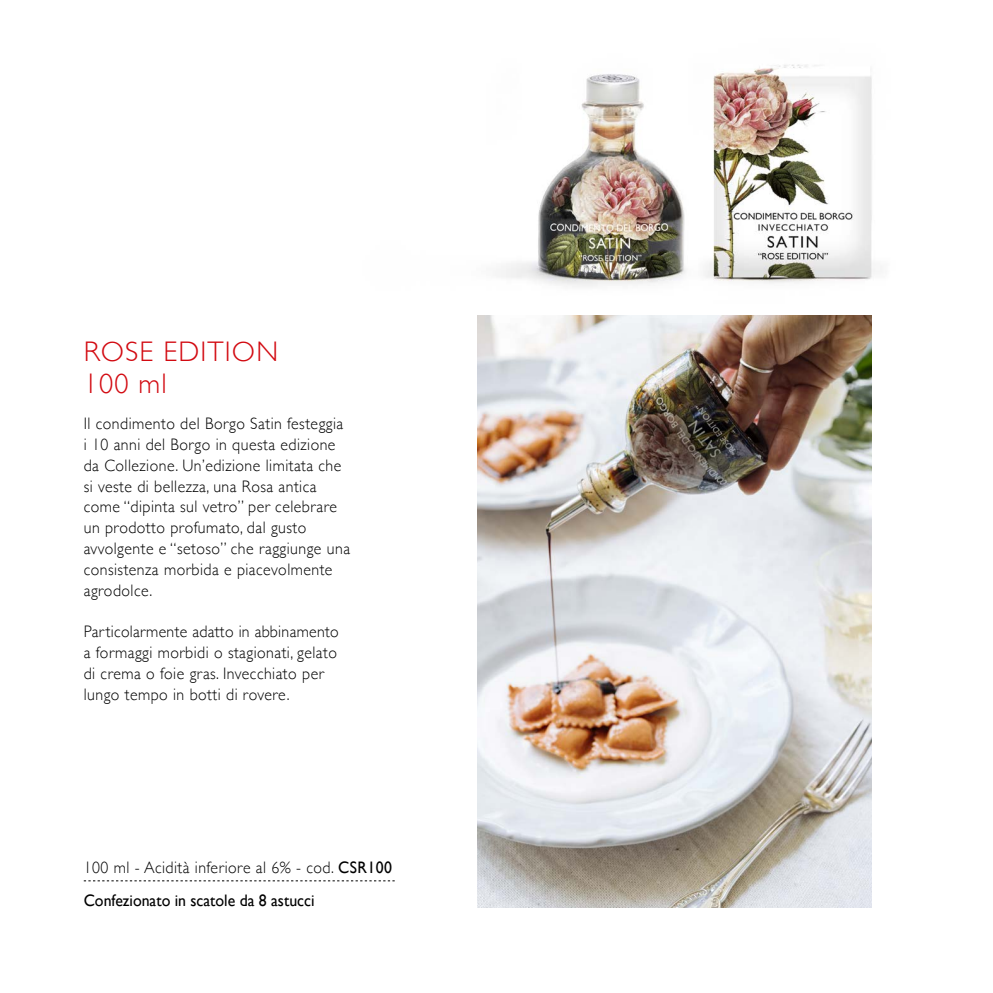
<style>
.page{position:relative;width:993px;height:993px;background:#fff}
.page>*{position:absolute;margin:0;border:0;box-sizing:border-box;transform-origin:0 0}
.t1{font:300 28.18px/31.7px "Gill Sans";letter-spacing:.04em;color:#d20a11}
.t2{font:300 16.62px/20.8px "Gill Sans";letter-spacing:.03em;color:#000;scale:.95 1}
.t3{font:16.62px "Gill Sans";color:#000;scale:.95 1}
.s1{font-weight:400}
</style>
<div class="page">
<svg style="left:84px;top:880px;width:310px;height:1px"></svg>
<img style="left:477px;top:315px;width:394px;height:592px">
<img style="left:501px;top:64px;width:374px;height:223px">
<h1 class="t1" style="left:84px;top:335px;width:196px">ROSE EDITION<br>100 ml</h1>
<p class="t2" style="left:84px;top:412px;width:282px">Il condimento del Borgo Satin festeggia i 10 anni del Borgo in questa edizione da Collezione. Un’edizione limitata che si veste di bellezza, una Rosa antica come “dipinta sul vetro” per celebrare un prodotto profumato, dal gusto avvolgente e “setoso” che raggiunge una consistenza morbida e piacevolmente agrodolce.</p>
<p class="t2" style="left:84px;top:620px;width:270px">Particolarmente adatto in abbinamento a formaggi morbidi o stagionati, gelato di crema o foie gras. Invecchiato per lungo tempo in botti di rovere.</p>
<p class="t2" style="left:84px;top:856px;width:326px">100 ml - Acidità inferiore al 6% - cod. <span class="s1">CSR100</span></p>
<p class="t3" style="left:84px;top:890px;width:244px">Confezionato in scatole da 8 astucci</p>
</div>
